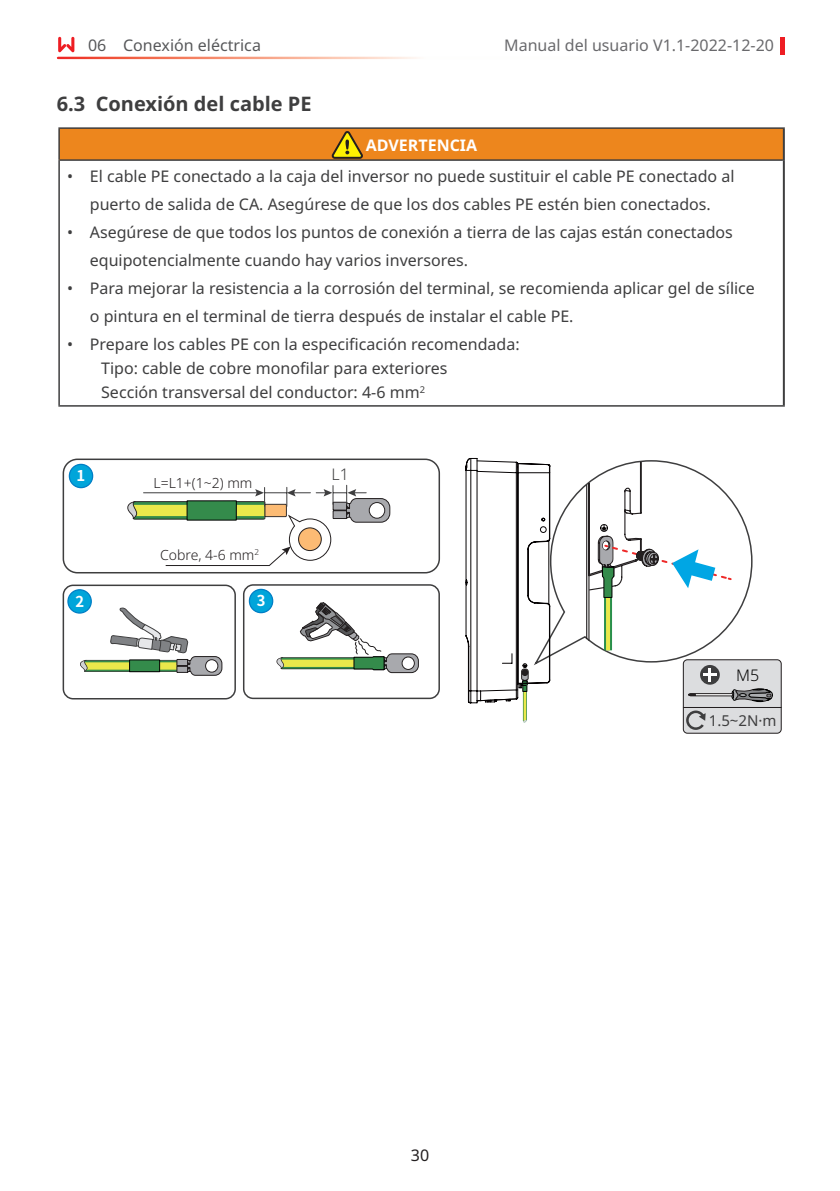
<style>
.page{position:relative;width:840px;height:1191px;background:#fff}
.page>*{position:absolute;margin:0;border:0;box-sizing:border-box;transform-origin:0 0}
.t1{font:700 20px "Noto Sans";color:#3e3e3f}
.t2{font:16px/28px "Noto Sans";color:#3e3e3f}
.t3{font:16px "Noto Sans";color:#69696c}
.t4{font:16px "Noto Sans";color:#57585a}
.t5{font:700 16px "Noto Sans";color:#fff}
.t6{font:16px "Noto Sans";color:#231f20}
.t7{font:300 16px "Noto Sans";color:#3e3e3f}
.t8{font:300 16px "Noto Sans";color:#030303}
.t9{font:15px "Noto Sans";color:#3e3e3f}
.t10{font:700 14.8px "Source Han Sans CN";color:#fff}
.t11{font:300 14px "Noto Sans";color:#231f20}
</style>
<div class="page">
<svg style="left:780px;top:37px;width:3px;height:18px"></svg>
<svg style="left:58px;top:37px;width:16px;height:15px"></svg>
<div style="left:59px;top:128px;width:724px;height:32px;background:#ed861d"></div>
<hr style="left:58px;top:127px;width:726px;height:2px;background:#3e3e3f">
<hr style="left:58px;top:129px;width:2px;height:30px;background:#3e3e3f">
<hr style="left:58px;top:159px;width:724px;height:2px;background:#3e3e3f">
<hr style="left:58px;top:161px;width:2px;height:244px;background:#3e3e3f">
<hr style="left:58px;top:405px;width:726px;height:1px;background:#3e3e3f">
<hr style="left:782px;top:129px;width:2px;height:31px;background:#3e3e3f">
<hr style="left:782px;top:160px;width:2px;height:245px;background:#3e3e3f">
<div style="left:63px;top:458px;width:377px;height:115px;border:2px solid #3e3e3f;border-radius:14px"></div>
<svg style="left:62px;top:584px;width:378px;height:116px"></svg>
<svg style="left:127px;top:485px;width:263px;height:81px"></svg>
<div style="left:69px;top:464px;width:24px;height:23px;background:#00a5da;border-radius:50%"></div>
<div style="left:69px;top:464px;width:24px;height:24px;border:1px solid #007ec5;border-radius:50%"></div>
<div style="left:68px;top:589px;width:23px;height:24px;background:#00a5da;border-radius:50%"></div>
<div style="left:67px;top:589px;width:25px;height:25px;border:1px solid #007ec5;border-radius:50%"></div>
<div style="left:249px;top:589px;width:23px;height:24px;background:#00a5da;border-radius:50%"></div>
<div style="left:248px;top:588px;width:25px;height:25px;border:1px solid #007ec5;border-radius:50%"></div>
<svg style="left:276px;top:602px;width:142px;height:71px"></svg>
<div style="left:683px;top:660px;width:97px;height:73px;background:#dcdddf;border-radius:4px"></div>
<div style="left:682px;top:659px;width:99px;height:74px;border:1px solid #231f20;border-radius:4px"></div>
<hr style="left:683px;top:707px;width:97px;height:1px;background:#231f20">
<svg style="left:465px;top:458px;width:307px;height:272px"></svg>
<svg style="left:329px;top:131px;width:34px;height:29px"></svg>
<svg style="left:76px;top:595px;width:146px;height:80px"></svg>
<p class="t4" style="left:88px;top:34px;width:174px">06 Conexión eléctrica</p>
<p class="t3" style="left:504px;top:34px;width:271px">Manual del usuario V1.1-2022-12-20</p>
<p class="t1" style="left:57px;top:90px;width:256px">6.3 Conexión del cable PE</p>
<p class="t5" style="left:365px;top:134px;width:113px">ADVERTENCIA</p>
<p class="t2" style="left:67px;top:162px;width:668px;text-align:center">• El cable PE conectado a la caja del inversor no puede sustituir el cable PE conectado al puerto de salida de CA. Asegúrese de que los dos cables PE estén bien conectados.</p>
<p class="t2" style="left:90px;top:218px;width:644px;text-indent:-23px">• Asegúrese de que todos los puntos de conexión a tierra de las cajas están conectados equipotencialmente cuando hay varios inversores.</p>
<p class="t2" style="left:90px;top:274px;width:666px;text-indent:-23px">• Para mejorar la resistencia a la corrosión del terminal, se recomienda aplicar gel de sílice o pintura en el terminal de tierra después de instalar el cable PE.</p>
<p class="t2" style="left:101px;top:332px;width:420px;line-height:24px;text-indent:-34px">• Prepare los cables PE con la especificación recomendada:<br>Tipo: cable de cobre monofilar para exteriores<br>Sección transversal del conductor: 4-6 mm<sup>2</sup></p>
<p class="t10" style="left:77px;top:467px;width:10px">1</p>
<p class="t7" style="left:331px;top:463px;width:19px">L1</p>
<p class="t11" style="left:153px;top:473px;width:100px">L=L1+(1~2) mm</p>
<p class="t11" style="left:160px;top:545px;width:100px">Cobre, 4-6 mm<sup>2</sup></p>
<p class="t6" style="left:410px;top:1143px;width:20px">30</p>
<p class="t8" style="left:735px;top:663px;width:25px">M5</p>
<p class="t9" style="left:708px;top:709px;width:69px">1.5~2N·m</p>
</div>
